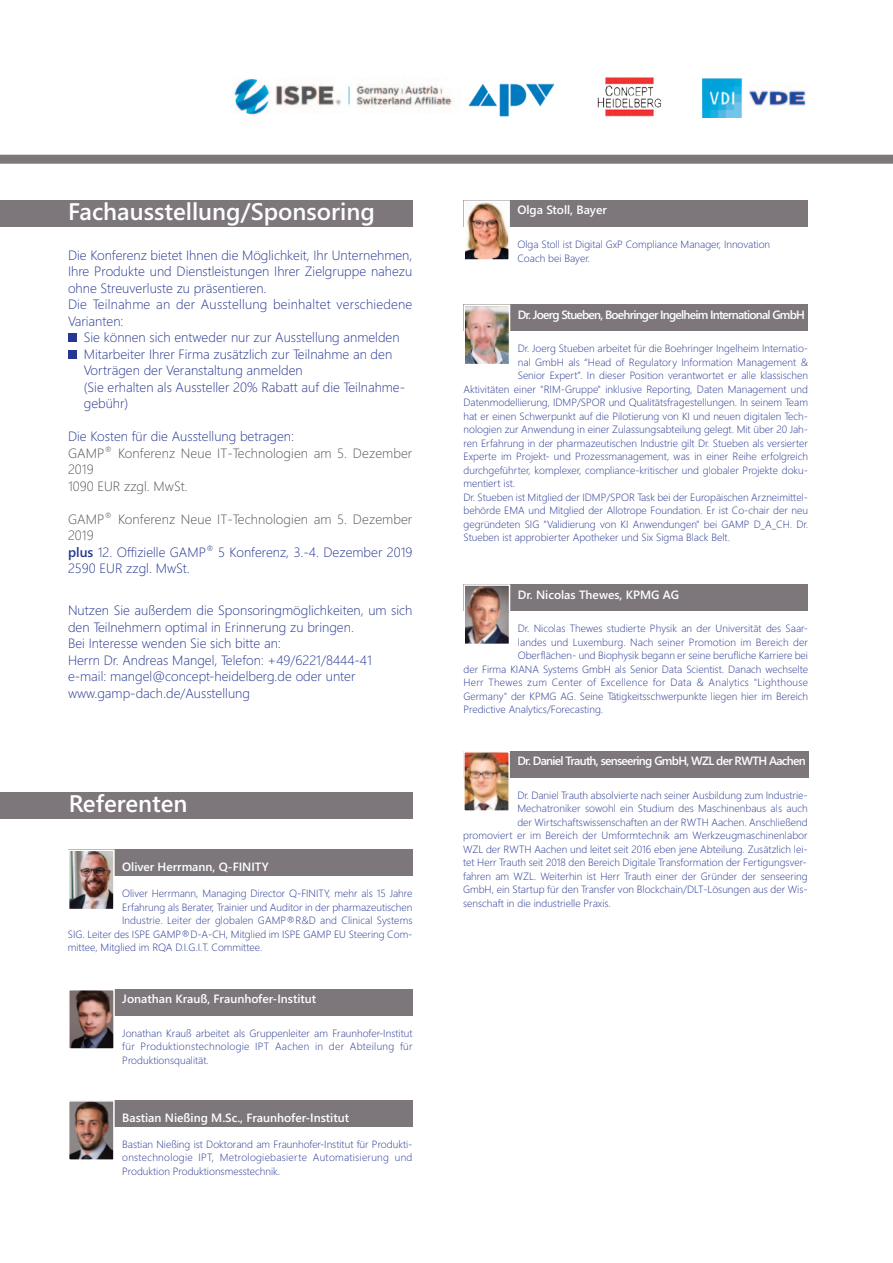
<style>
.page{position:relative;width:893px;height:1263px;background:#fff}
.page>*{position:absolute;margin:0;border:0;box-sizing:border-box;transform-origin:0 0}
.t1{font:600 24px "Segoe UI";color:#fff}
.t2{font:300 13.5px/16.5px "Segoe UI";color:#263692}
.t3{font:300 13.5px/16.5px "Segoe UI";letter-spacing:.005em;color:#54545b}
.t4{font:600 12px "Segoe UI";color:#fff}
.t5{font:600 12px "Segoe UI";letter-spacing:-.065em;color:#fff}
.t6{font:600 12px "Segoe UI";letter-spacing:-.06em;color:#fff}
.t7{font:300 10.5px/13.5px "Segoe UI";color:#263692;text-align:justify}
.t8{font:300 10.5px "Segoe UI";letter-spacing:.025em;color:#263692}
.s1{font-weight:600}
</style>
<div class="page">
<div style="left:0;top:155px;width:893px;height:9px;background:#7d777c"></div>
<div style="left:68px;top:350px;width:9px;height:9px;background:#263692"></div>
<div style="left:68px;top:334px;width:9px;height:8px;background:#263692"></div>
<img style="left:468px;top:83px;width:87px;height:34px">
<img style="left:597px;top:77px;width:65px;height:40px">
<img style="left:703px;top:78px;width:103px;height:40px">
<img style="left:234px;top:78px;width:225px;height:38px">
<div style="left:0;top:200px;width:412px;height:27px;background:#7d777c"></div>
<div style="left:0;top:792px;width:412px;height:27px;background:#7d777c"></div>
<div style="left:463px;top:304px;width:345px;height:27px;background:#7d777c"></div>
<img style="left:466px;top:307px;width:41px;height:55px">
<div style="left:463px;top:304px;width:47px;height:61px;border:2px solid #fff"></div>
<div style="left:68px;top:849px;width:344px;height:27px;background:#7d777c"></div>
<img style="left:71px;top:852px;width:41px;height:55px">
<div style="left:68px;top:849px;width:47px;height:61px;border:2px solid #fff"></div>
<div style="left:463px;top:200px;width:345px;height:27px;background:#7d777c"></div>
<img style="left:466px;top:203px;width:41px;height:55px">
<div style="left:463px;top:200px;width:47px;height:61px;border:2px solid #fff"></div>
<div style="left:68px;top:989px;width:344px;height:26px;background:#7d777c"></div>
<img style="left:71px;top:992px;width:41px;height:55px">
<div style="left:68px;top:989px;width:47px;height:61px;border:2px solid #fff"></div>
<div style="left:463px;top:751px;width:345px;height:27px;background:#7d777c"></div>
<img style="left:466px;top:754px;width:41px;height:55px">
<div style="left:463px;top:751px;width:47px;height:61px;border:2px solid #fff"></div>
<div style="left:463px;top:584px;width:345px;height:27px;background:#7d777c"></div>
<img style="left:466px;top:587px;width:41px;height:55px">
<div style="left:463px;top:584px;width:47px;height:61px;border:2px solid #fff"></div>
<div style="left:68px;top:1100px;width:344px;height:27px;background:#7d777c"></div>
<img style="left:71px;top:1103px;width:41px;height:55px">
<div style="left:68px;top:1100px;width:47px;height:61px;border:2px solid #fff"></div>
<p class="t1" style="left:68px;top:202px;width:308px">Fachausstellung/Sponsoring</p>
<p class="t2" style="left:68px;top:248px;width:346px;text-align:justify">Die Konferenz bietet Ihnen die Möglichkeit, Ihr Unternehmen, Ihre Produkte und Dienstleistungen Ihrer Zielgruppe nahezu ohne Streuverluste zu präsentieren.</p>
<p class="t2" style="left:68px;top:297px;width:346px">Die Teilnahme an der Ausstellung beinhaltet verschiedene<br>Varianten:</p>
<p class="t2" style="left:84px;top:330px;width:317px">Sie können sich entweder nur zur Ausstellung anmelden</p>
<p class="t2" style="left:84px;top:347px;width:310px">Mitarbeiter Ihrer Firma zusätzlich zur Teilnahme an den</p>
<p class="t2" style="left:84px;top:363px;width:221px">Vorträgen der Veranstaltung anmelden</p>
<p class="t2" style="left:84px;top:380px;width:323px">(Sie erhalten als Aussteller 20% Rabatt auf die Teilnahme&shy;gebühr)</p>
<p class="t2" style="left:68px;top:429px;width:228px">Die Kosten für die Ausstellung betragen:</p>
<p class="t3" style="left:68px;top:446px;width:346px">GAMP<sup>®</sup> Konferenz Neue IT-Technologien am 5. Dezember<br>2019</p>
<p class="t3" style="left:68px;top:479px;width:121px">1090 EUR zzgl. MwSt.</p>
<p class="t3" style="left:68px;top:512px;width:346px">GAMP<sup>®</sup> Konferenz Neue IT-Technologien am 5. Dezember<br>2019</p>
<p class="t2" style="left:68px;top:545px;width:346px"><span class="s1">plus</span> 12. Offizielle GAMP<sup>®</sup> 5 Konferenz, 3.-4. Dezember 2019<br>2590 EUR zzgl. MwSt.</p>
<p class="t2" style="left:68px;top:603px;width:346px">Nutzen Sie außerdem die Sponsoringmöglichkeiten, um sich den Teilnehmern optimal in Erinnerung zu bringen.</p>
<p class="t2" style="left:68px;top:636px;width:214px">Bei Interesse wenden Sie sich bitte an:</p>
<p class="t2" style="left:68px;top:653px;width:305px">Herrn Dr. Andreas Mangel, Telefon: +49/6221/8444-41</p>
<p class="t2" style="left:68px;top:669px;width:289px">e-mail: mangel@concept-heidelberg.de oder unter www.gamp-dach.de/Ausstellung</p>
<p class="t1" style="left:69px;top:794px;width:120px">Referenten</p>
<p class="t4" style="left:122px;top:862px;width:148px">Oliver Herrmann, Q-FINITY</p>
<p class="t7" style="left:122px;top:888px;width:292px">Oliver Herrmann, Managing Director Q-FINITY, mehr als 15 Jahre</p>
<p class="t7" style="left:122px;top:901px;width:292px">Erfahrung als Berater, Trainier und Auditor in der pharmazeutischen</p>
<p class="t7" style="left:122px;top:915px;width:292px">Industrie. Leiter der globalen GAMP®R&amp;D and Clinical Systems</p>
<p class="t7" style="left:68px;top:928px;width:346px">SIG. Leiter des ISPE GAMP®D-A-CH, Mitglied im ISPE GAMP EU Steering Com-</p>
<p class="t7" style="left:68px;top:942px;width:196px">mittee, Mitglied im RQA D.I.G.I.T. Committee.</p>
<p class="t4" style="left:122px;top:994px;width:195px">Jonathan Krauß, Fraunhofer-Institut</p>
<p class="t7" style="left:122px;top:1027px;width:292px">Jonathan Krauß arbeitet als Gruppenleiter am Fraunhofer-Institut für Produktionstechnologie IPT Aachen in der Abteilung für Produktionsqualität.</p>
<p class="t4" style="left:122px;top:1113px;width:228px">Bastian Nießing M.Sc., Fraunhofer-Institut</p>
<p class="t7" style="left:122px;top:1138px;width:292px">Bastian Nießing ist Doktorand am Fraunhofer-Institut für Produkti&shy;onstechnologie IPT, Metrologiebasierte Automatisierung und Produktion Produktionsmesstechnik.</p>
<p class="t4" style="left:517px;top:206px;width:91px">Olga Stoll, Bayer</p>
<p class="t7" style="left:517px;top:239px;width:254px">Olga Stoll ist Digital GxP Compliance Manager, Innovation</p>
<p class="t7" style="left:517px;top:252px;width:74px">Coach bei Bayer.</p>
<p class="t5" style="left:518px;top:310px;width:289px">Dr. Joerg Stueben, Boehringer Ingelheim International GmbH</p>
<p class="t7" style="left:518px;top:343px;width:292px">Dr. Joerg Stueben arbeitet für die Boehringer Ingelheim Internatio-</p>
<p class="t7" style="left:518px;top:356px;width:292px">nal GmbH als “Head of Regulatory Information Management &amp;</p>
<p class="t7" style="left:518px;top:370px;width:292px">Senior Expert”. In dieser Position verantwortet er alle klassischen</p>
<p class="t7" style="left:463px;top:383px;width:346px">Aktivitäten einer "RIM-Gruppe" inklusive Reporting, Daten Management und</p>
<p class="t7" style="left:463px;top:397px;width:346px">Datenmodellierung, IDMP/SPOR und Qualitätsfragestellungen. In seinem Team</p>
<p class="t7" style="left:463px;top:410px;width:346px">hat er einen Schwerpunkt auf die Pilotierung von KI und neuen digitalen Tech-</p>
<p class="t7" style="left:463px;top:424px;width:346px">nologien zur Anwendung in einer Zulassungsabteilung gelegt. Mit über 20 Jah-</p>
<p class="t7" style="left:463px;top:437px;width:346px">ren Erfahrung in der pharmazeutischen Industrie gilt Dr. Stueben als versierter</p>
<p class="t7" style="left:463px;top:451px;width:346px">Experte im Projekt- und Prozessmanagement, was in einer Reihe erfolgreich</p>
<p class="t7" style="left:463px;top:464px;width:346px">durchgeführter, komplexer, compliance-kritischer und globaler Projekte doku-</p>
<p class="t7" style="left:463px;top:478px;width:53px">mentiert ist.</p>
<p class="t7" style="left:463px;top:491px;width:346px">Dr. Stueben ist Mitglied der IDMP/SPOR Task bei der Europäischen Arzneimittel&shy;behörde EMA und Mitglied der Allotrope Foundation. Er ist Co-chair der neu gegründeten SIG "Validierung von KI Anwendungen" bei GAMP D_A_CH. Dr.<br>Stueben ist approbierter Apotheker und Six Sigma Black Belt.</p>
<p class="t4" style="left:518px;top:590px;width:163px">Dr. Nicolas Thewes, KPMG AG</p>
<p class="t7" style="left:518px;top:623px;width:292px">Dr. Nicolas Thewes studierte Physik an der Universität des Saar-</p>
<p class="t7" style="left:518px;top:636px;width:292px">landes und Luxemburg. Nach seiner Promotion im Bereich der</p>
<p class="t7" style="left:518px;top:650px;width:292px">Oberflächen- und Biophysik begann er seine berufliche Karriere bei</p>
<p class="t7" style="left:463px;top:663px;width:346px">der Firma KIANA Systems GmbH als Senior Data Scientist. Danach wechselte</p>
<p class="t8" style="left:463px;top:678px;width:346px">Herr Thewes zum Center of Excellence for Data &amp; Analytics "Lighthouse</p>
<p class="t7" style="left:463px;top:690px;width:346px">Germany" der KPMG AG. Seine Tätigkeitsschwerpunkte liegen hier im Bereich</p>
<p class="t7" style="left:463px;top:704px;width:141px">Predictive Analytics/Forecasting.</p>
<p class="t6" style="left:517px;top:756px;width:290px">Dr. Daniel Trauth, senseering GmbH, WZL der RWTH Aachen</p>
<p class="t7" style="left:517px;top:789px;width:292px">Dr. Daniel Trauth absolvierte nach seiner Ausbildung zum Industrie-</p>
<p class="t7" style="left:517px;top:803px;width:292px">Mechatroniker sowohl ein Studium des Maschinenbaus als auch</p>
<p class="t7" style="left:517px;top:816px;width:292px">der Wirtschaftswissenschaften an der RWTH Aachen. Anschließend</p>
<p class="t7" style="left:463px;top:830px;width:346px">promoviert er im Bereich der Umformtechnik am Werkzeugmaschinenlabor</p>
<p class="t7" style="left:463px;top:843px;width:346px">WZL der RWTH Aachen und leitet seit 2016 eben jene Abteilung. Zusätzlich lei-</p>
<p class="t7" style="left:463px;top:857px;width:345px">tet Herr Trauth seit 2018 den Bereich Digitale Transformation der Fertigungsver-</p>
<p class="t7" style="left:463px;top:870px;width:346px">fahren am WZL. Weiterhin ist Herr Trauth einer der Gründer der senseering</p>
<p class="t7" style="left:463px;top:884px;width:346px">GmbH, ein Startup für den Transfer von Blockchain/DLT-Lösungen aus der Wis-</p>
<p class="t7" style="left:463px;top:897px;width:149px">senschaft in die industrielle Praxis.</p>
</div>
